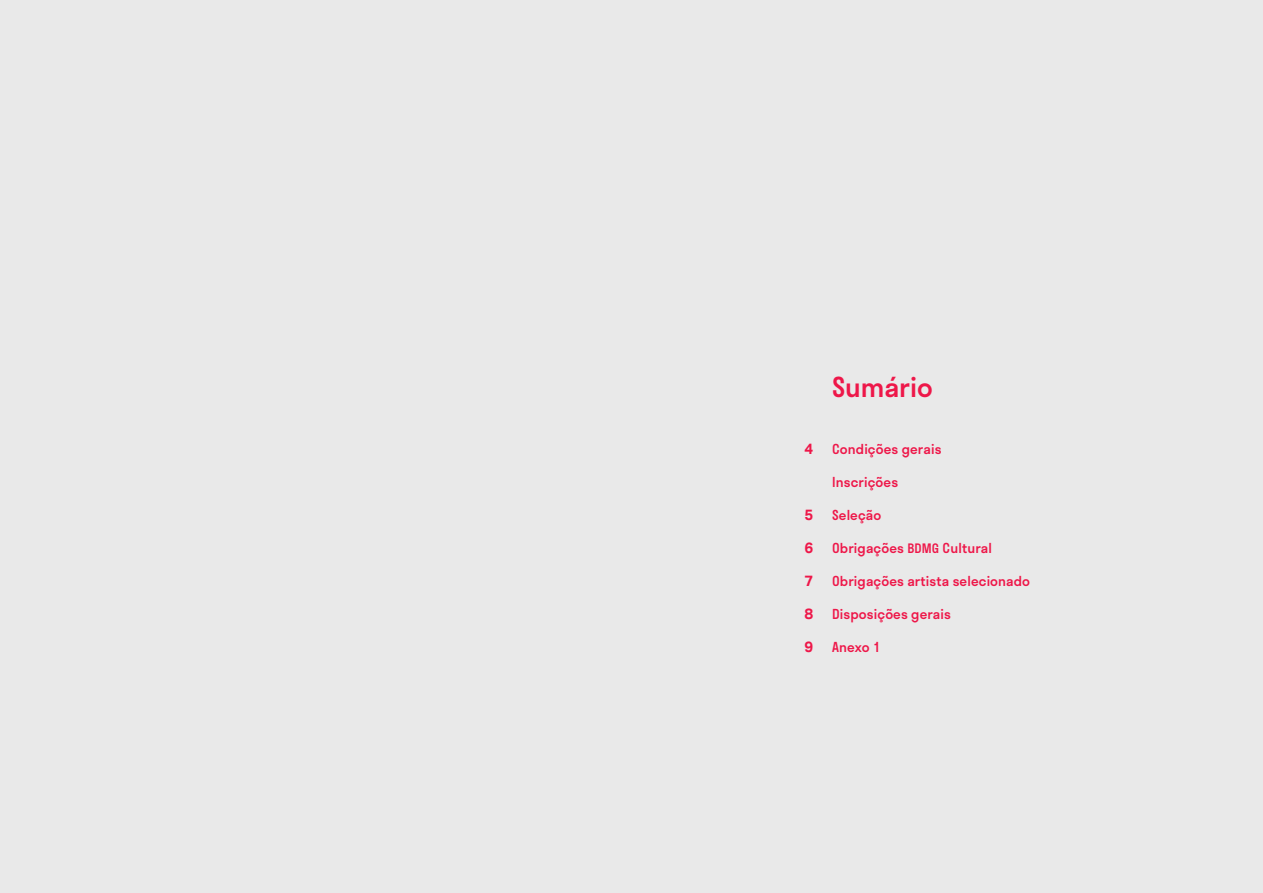
<style>
.page{position:relative;width:1263px;height:893px;background:#e9e9e9}
.page>*{position:absolute;margin:0;border:0;box-sizing:border-box;transform-origin:0 0}
.t1{font:500 27px "Stratos";color:#ee1749}
.t2{font:700 15px "Aktiv Grotesk";color:#ee1749}
.t3{font:500 13.5px "Stratos";letter-spacing:.01em;color:#ee1749}
.s1{font-size:12.75px}
</style>
<div class="page">
<p class="t2" style="left:804px;top:440px;width:10px">4</p>
<p class="t2" style="left:804px;top:506px;width:10px">5</p>
<p class="t2" style="left:804px;top:539px;width:10px">6</p>
<p class="t2" style="left:804px;top:572px;width:10px">7</p>
<p class="t2" style="left:804px;top:605px;width:10px">8</p>
<p class="t2" style="left:804px;top:638px;width:10px">9</p>
<h1 class="t1" style="left:832px;top:365px;width:102px">Sumário</h1>
<p class="t3" style="left:832px;top:438px;width:111px">Condições gerais</p>
<p class="t3" style="left:832px;top:471px;width:68px">Inscrições</p>
<p class="t3" style="left:832px;top:504px;width:51px">Seleção</p>
<p class="t3" style="left:832px;top:537px;width:161px">Obrigações <span class="s1">BDMG</span> Cultural</p>
<p class="t3" style="left:832px;top:570px;width:200px">Obrigações artista selecionado</p>
<p class="t3" style="left:832px;top:603px;width:120px">Disposições gerais</p>
<p class="t3" style="left:832px;top:636px;width:50px">Anexo 1</p>
</div>
